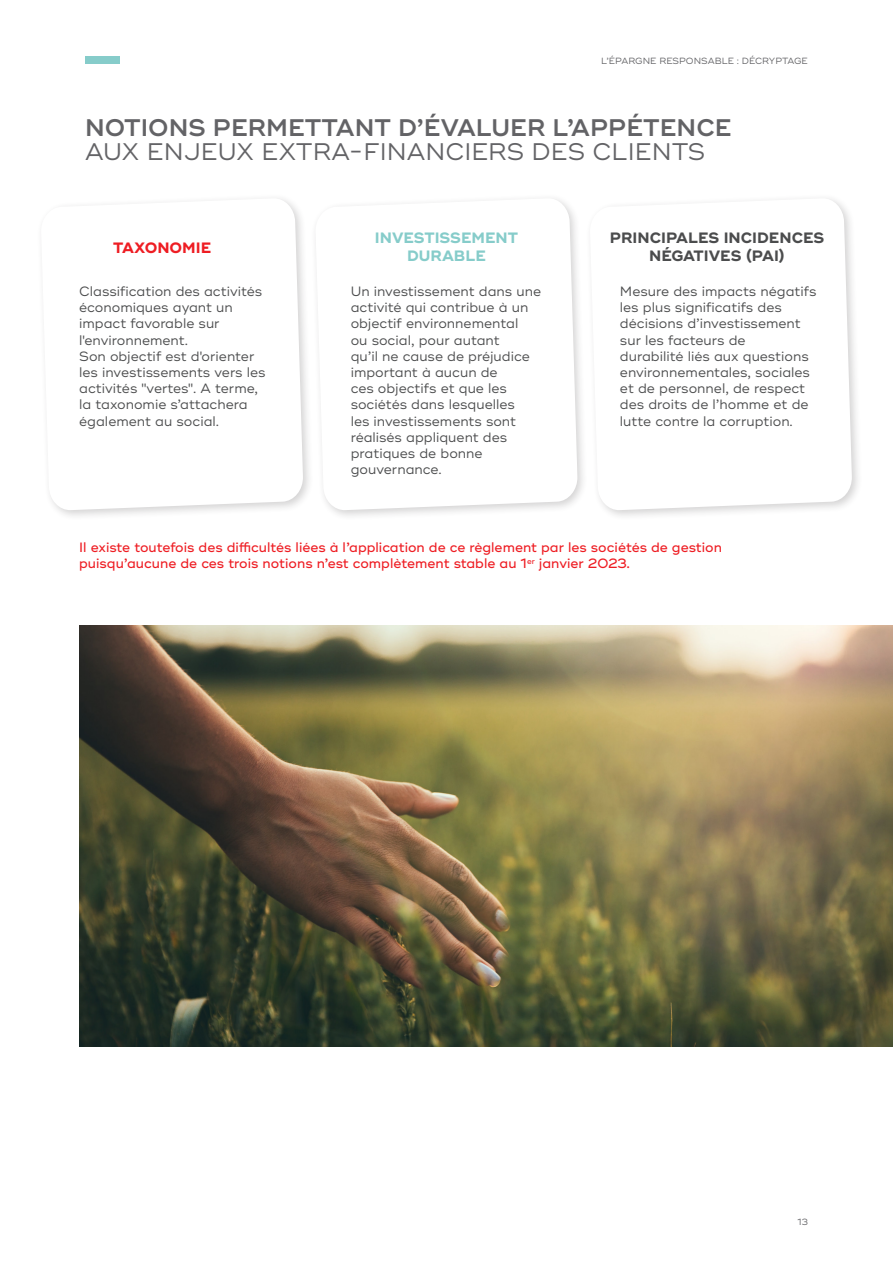
<style>
.page{position:relative;width:893px;height:1263px;background:#fff}
.page>*{position:absolute;margin:0;border:0;box-sizing:border-box;transform-origin:0 0}
.t1{font:600 24px/24px "Ridley Grotesk";color:#636366}
.t2{font:700 15px/18px "Ridley Grotesk";color:#4b4c4d;text-align:center}
.t3{font:700 15px/18px "Ridley Grotesk";color:#86ccca;text-align:center}
.t4{font:700 15px "Ridley Grotesk";color:#ee1d23}
.t5{font:13.5px/16.2px "Ridley Grotesk";color:#4b4c4d}
.t6{font:500 13.5px/16.2px "Ridley Grotesk";color:#ee1d23}
.t7{font:9px "Ridley Grotesk";color:#636366}
.s1{font-weight:400}
</style>
<div class="page">
<div style="left:85px;top:57px;width:35px;height:7px;background:#86ccca"></div>
<div style="left:36px;top:193px;width:278px;height:328px;background:#231f20;opacity:.2"></div>
<svg style="left:41px;top:198px;width:262px;height:313px"></svg>
<div style="left:310px;top:193px;width:279px;height:328px;background:#231f20;opacity:.2"></div>
<svg style="left:315px;top:198px;width:263px;height:313px"></svg>
<div style="left:585px;top:193px;width:278px;height:328px;background:#231f20;opacity:.2"></div>
<svg style="left:590px;top:198px;width:262px;height:313px"></svg>
<img style="left:79px;top:625px;width:814px;height:421px">
<p class="t7" style="left:601px;top:55px;width:208px">L’ÉPARGNE RESPONSABLE : DÉCRYPTAGE</p>
<p class="t1" style="left:85px;top:116px;width:648px">NOTIONS PERMETTANT D’ÉVALUER L’APPÉTENCE<br><span class="s1">AUX ENJEUX EXTRA-FINANCIERS DES CLIENTS</span></p>
<p class="t4" style="left:113px;top:239px;width:99px">TAXONOMIE</p>
<p class="t3" style="left:375px;top:229px;width:145px">INVESTISSEMENT<br>DURABLE</p>
<p class="t2" style="left:610px;top:229px;width:216px">PRINCIPALES INCIDENCES<br>NÉGATIVES (PAI)</p>
<p class="t5" style="left:79px;top:283px;width:185px">Classification des activités économiques ayant un impact favorable sur l'environnement.</p>
<p class="t5" style="left:79px;top:348px;width:188px">Son objectif est d'orienter les investissements vers les activités "vertes". A terme, la taxonomie s’attachera également au social.</p>
<p class="t5" style="left:351px;top:283px;width:192px">Un investissement dans une activité qui contribue à un objectif environnemental<br>ou social, pour autant<br>qu’il ne cause de préjudice important à aucun de<br>ces objectifs et que les sociétés dans lesquelles<br>les investissements sont réalisés appliquent des pratiques de bonne gouvernance.</p>
<p class="t5" style="left:620px;top:283px;width:198px">Mesure des impacts négatifs les plus significatifs des décisions d’investissement sur les facteurs de<br>durabilité liés aux questions environnementales, sociales et de personnel, de respect des droits de l’homme et de lutte contre la corruption.</p>
<p class="t6" style="left:79px;top:540px;width:644px">Il existe toutefois des difficultés liées à l’application de ce règlement par les sociétés de gestion puisqu’aucune de ces trois notions n’est complètement stable au 1<sup>er</sup> janvier 2023.</p>
<p class="t7" style="left:797px;top:1216px;width:12px">13</p>
</div>
